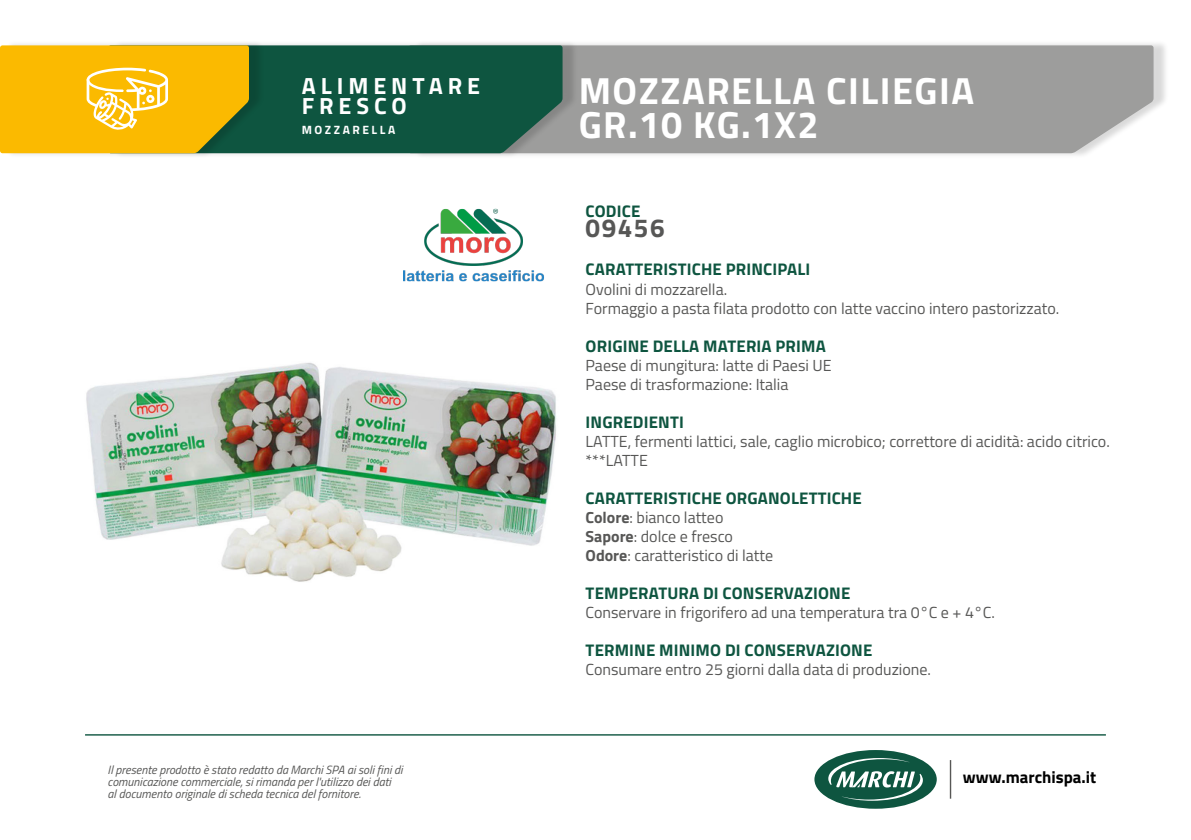
<style>
.page{position:relative;width:1191px;height:840px;background:#fff}
.page>*{position:absolute;margin:0;border:0;box-sizing:border-box;transform-origin:0 0}
.t1{font:700 37.8px "Titillium Web";letter-spacing:.04em;color:#fff}
.t2{font:700 26px "Titillium Web";letter-spacing:.06em;color:#575756}
.t3{font:700 23.4px "Titillium Web";letter-spacing:.21em;color:#fff}
.t4{font:700 16.8px "Titillium Web";letter-spacing:.01em;color:#0e5540}
.t5{font:700 16.8px "Titillium Web";color:#000}
.t6{font:16px "Titillium Web";color:#575756}
.t7{font:italic 12px/12px "Titillium Web";color:#575756}
.t8{font:700 12px "Titillium Web";letter-spacing:.21em;color:#fff}
.s1{font-weight:700}
</style>
<div class="page">
<hr style="left:949px;top:759px;width:2px;height:39px;background:#575756">
<div style="left:814px;top:749px;width:122px;height:59px;background:#0e5540;border-radius:50%"></div>
<svg style="left:828px;top:757px;width:95px;height:43px"></svg>
<hr style="left:85px;top:733px;width:1021px;height:2px;background:#0e5540">
<div style="left:413px;top:40px;width:756px;height:119px;background:#000;opacity:.15"></div>
<div style="left:578px;top:45px;width:575px;height:108px;background:#9d9d9c"></div>
<div style="left:113px;top:40px;width:465px;height:119px;background:#000;opacity:.15"></div>
<div style="left:265px;top:45px;width:297px;height:108px;background:#0e5540"></div>
<div style="left:5px;top:40px;width:260px;height:119px;background:#000;opacity:.15"></div>
<svg style="left:0;top:45px;width:249px;height:108px;background:#efb811"></svg>
<img style="left:86px;top:363px;width:470px;height:219px">
<img style="left:403px;top:208px;width:141px;height:74px">
<p class="t3" style="left:302px;top:68px;width:180px">ALIMENTARE</p>
<p class="t3" style="left:302px;top:88px;width:107px">FRESCO</p>
<p class="t8" style="left:302px;top:121px;width:95px">MOZZARELLA</p>
<p class="t7" style="left:108px;top:762px;width:296px">Il presente prodotto è stato redatto da Marchi SPA ai soli fini di comunicazione commerciale, si rimanda per l'utilizzo dei dati<br>al documento originale di scheda tecnica del fornitore.</p>
<p class="t1" style="left:578px;top:62px;width:397px">MOZZARELLA CILIEGIA</p>
<p class="t1" style="left:578px;top:96px;width:241px">GR.10 KG.1X2</p>
<p class="t4" style="left:585px;top:198px;width:56px">CODICE</p>
<p class="t2" style="left:585px;top:208px;width:81px">09456</p>
<p class="t4" style="left:585px;top:256px;width:226px">CARATTERISTICHE PRINCIPALI</p>
<p class="t6" style="left:585px;top:277px;width:143px">Ovolini di mozzarella.</p>
<p class="t6" style="left:585px;top:296px;width:475px">Formaggio a pasta filata prodotto con latte vaccino intero pastorizzato.</p>
<p class="t4" style="left:585px;top:332px;width:242px">ORIGINE DELLA MATERIA PRIMA</p>
<p class="t6" style="left:585px;top:353px;width:248px">Paese di mungitura: latte di Paesi UE</p>
<p class="t6" style="left:585px;top:372px;width:204px">Paese di trasformazione: Italia</p>
<p class="t4" style="left:585px;top:408px;width:100px">INGREDIENTI</p>
<p class="t6" style="left:585px;top:429px;width:526px">LATTE, fermenti lattici, sale, caglio microbico; correttore di acidità: acido citrico.</p>
<p class="t6" style="left:585px;top:448px;width:64px">***LATTE</p>
<p class="t4" style="left:585px;top:484px;width:278px">CARATTERISTICHE ORGANOLETTICHE</p>
<p class="t6" style="left:585px;top:505px;width:139px"><span class="s1">Colore</span>: bianco latteo</p>
<p class="t6" style="left:585px;top:524px;width:149px"><span class="s1">Sapore</span>: dolce e fresco</p>
<p class="t6" style="left:585px;top:543px;width:189px"><span class="s1">Odore</span>: caratteristico di latte</p>
<p class="t4" style="left:585px;top:579px;width:266px">TEMPERATURA DI CONSERVAZIONE</p>
<p class="t6" style="left:585px;top:600px;width:411px">Conservare in frigorifero ad una temperatura tra 0°C e + 4°C.</p>
<p class="t4" style="left:585px;top:636px;width:288px">TERMINE MINIMO DI CONSERVAZIONE</p>
<p class="t6" style="left:585px;top:657px;width:347px">Consumare entro 25 giorni dalla data di produzione.</p>
<p class="t5" style="left:963px;top:764px;width:135px">www.marchispa.it</p>
</div>
